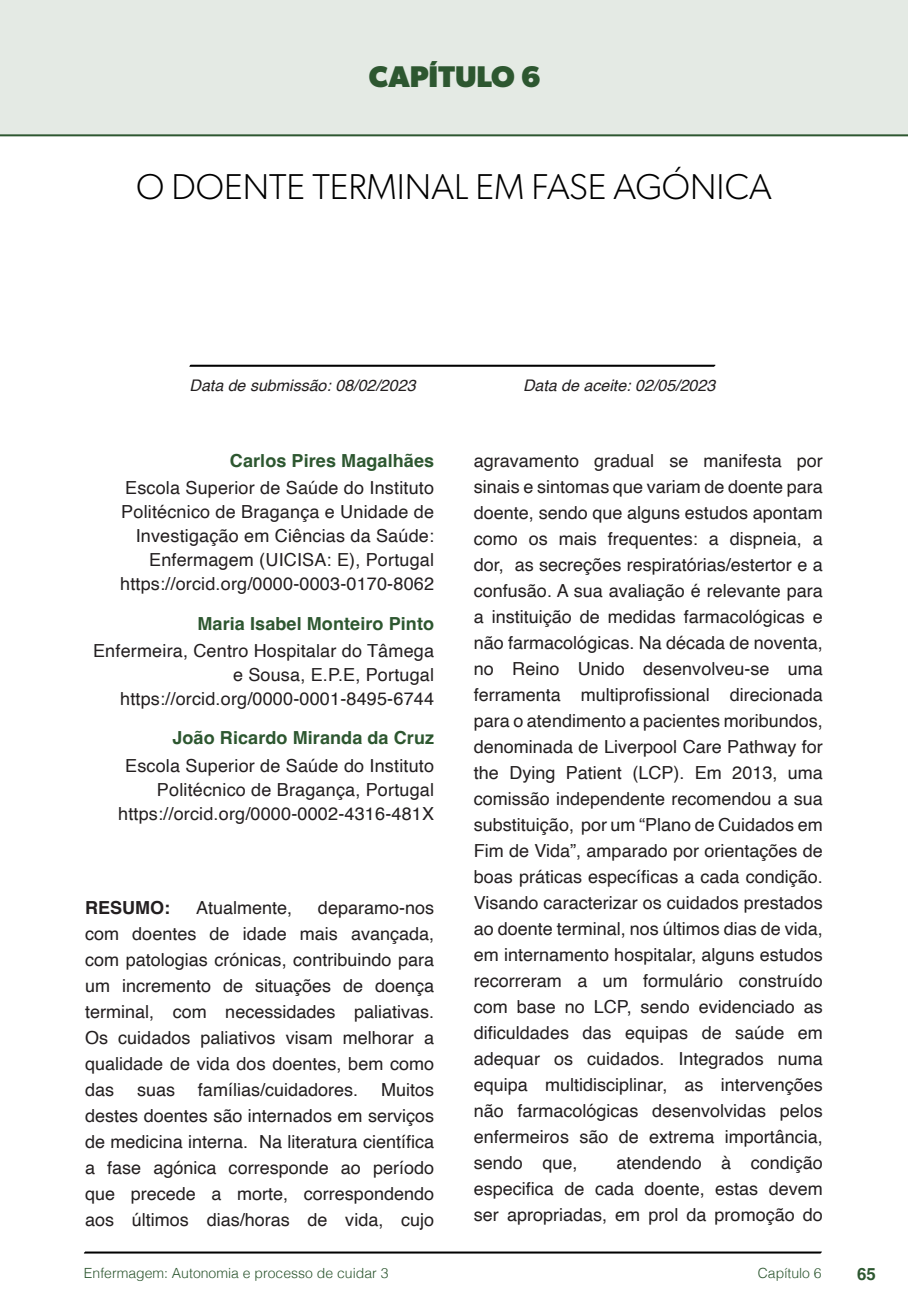
<style>
.page{position:relative;width:908px;height:1304px;background:#fff}
.page>*{position:absolute;margin:0;border:0;box-sizing:border-box;transform-origin:0 0}
.t1{font:300 36px "Gibson";color:#000}
.t2{font:700 30px "Gibson";color:#2d5730}
.t3{font:18px/26px "Helvetica";letter-spacing:.01em;color:#231f20;text-align:justify}
.t4{font:700 18px "Helvetica";letter-spacing:.005em;color:#2d5730}
.t5{font:700 18px "Helvetica";color:#231f20}
.t6{font:700 16.8px "Helvetica";color:#2d5730}
.t7{font:italic 16px "Helvetica";color:#231f20}
.t8{font:300 14px "Helvetica";color:#2d5730}
</style>
<div class="page">
<svg style="left:84px;top:1251px;width:737px;height:3px;background:#515151"></svg>
<svg style="left:189px;top:364px;width:526px;height:3px;background:#4f4f4f"></svg>
<div style="left:0;top:0;width:907px;height:136px;background:#e4eae4"></div>
<div style="left:44px;top:72px;width:68px;height:61px;background:#e4eae4"></div>
<h2 class="t2" style="left:369px;top:58px;width:173px">CAPÍTULO 6</h2>
<h1 class="t1" style="left:136px;top:165px;width:637px">O DOENTE TERMINAL EM FASE AGÓNICA</h1>
<p class="t7" style="left:189px;top:373px;width:227px">Data de submissão: 08/02/2023</p>
<p class="t7" style="left:523px;top:373px;width:194px">Data de aceite: 02/05/2023</p>
<p class="t4" style="left:230px;top:450px;width:205px">Carlos Pires Magalhães</p>
<p class="t3" style="left:120px;top:477px;width:315px;line-height:24px;text-align:right">Escola Superior de Saúde do Instituto Politécnico de Bragança e Unidade de Investigação em Ciências da Saúde:<br>Enfermagem (UICISA: E), Portugal https://orcid.org/0000-0003-0170-8062</p>
<p class="t4" style="left:197px;top:612px;width:238px">Maria Isabel Monteiro Pinto</p>
<p class="t3" style="left:93px;top:639px;width:342px;line-height:24px;text-align:right">Enfermeira, Centro Hospitalar do Tâmega e Sousa, E.P.E, Portugal https://orcid.org/0000-0001-8495-6744</p>
<p class="t4" style="left:172px;top:727px;width:263px">João Ricardo Miranda da Cruz</p>
<p class="t3" style="left:118px;top:754px;width:317px;line-height:24px;text-align:right">Escola Superior de Saúde do Instituto<br>Politécnico de Bragança, Portugal https://orcid.org/0000-0002-4316-481X</p>
<p class="t5" style="left:85px;top:896px;width:86px">RESUMO:</p>
<p class="t3" style="left:196px;top:895px;width:98px">Atualmente,</p>
<p class="t3" style="left:85px;top:895px;width:350px;text-indent:233px">deparamo-nos com doentes de idade mais avançada, com patologias crónicas, contribuindo para um incremento de situações de doença terminal, com necessidades paliativas.<br>Os cuidados paliativos visam melhorar a qualidade de vida dos doentes, bem como das</p>
<p class="t3" style="left:137px;top:1077px;width:40px">suas</p>
<p class="t3" style="left:198px;top:1077px;width:162px">famílias/cuidadores.</p>
<p class="t3" style="left:85px;top:1077px;width:350px;text-indent:296px">Muitos destes doentes são internados em serviços de medicina interna. Na literatura científica a fase agónica corresponde ao período que precede a morte, correspondendo aos últimos dias/horas de vida, cujo</p>
<p class="t3" style="left:473px;top:448px;width:350px">agravamento gradual se manifesta por sinais e sintomas que variam de doente para doente, sendo que alguns estudos apontam como os mais frequentes: a dispneia, a dor, as secreções respiratórias/estertor e a confusão. A sua avaliação é relevante para a instituição de medidas farmacológicas e não farmacológicas. Na década de noventa, no Reino Unido desenvolveu-se uma ferramenta multiprofissional direcionada para o atendimento a pacientes moribundos, denominada de Liverpool Care Pathway for the Dying Patient (LCP). Em 2013, uma comissão independente recomendou a sua substituição, por um “Plano de Cuidados em Fim de Vida”, amparado por orientações de boas práticas específicas a cada condição.<br>Visando caracterizar os cuidados prestados ao doente terminal, nos últimos dias de vida, em internamento hospitalar, alguns estudos recorreram a um formulário construído com base no LCP, sendo evidenciado as dificuldades das equipas de saúde em adequar os cuidados. Integrados numa equipa multidisciplinar, as intervenções não farmacológicas desenvolvidas pelos enfermeiros são de extrema importância, sendo que,</p>
<p class="t3" style="left:473px;top:1150px;width:350px;text-indent:143px">atendendo à condição especifica de cada doente, estas devem ser apropriadas, em prol da promoção do</p>
<p class="t8" style="left:84px;top:1261px;width:306px">Enfermagem: Autonomia e processo de cuidar 3</p>
<p class="t8" style="left:757px;top:1261px;width:65px">Capítulo 6</p>
<p class="t6" style="left:856px;top:1264px;width:20px">65</p>
</div>
